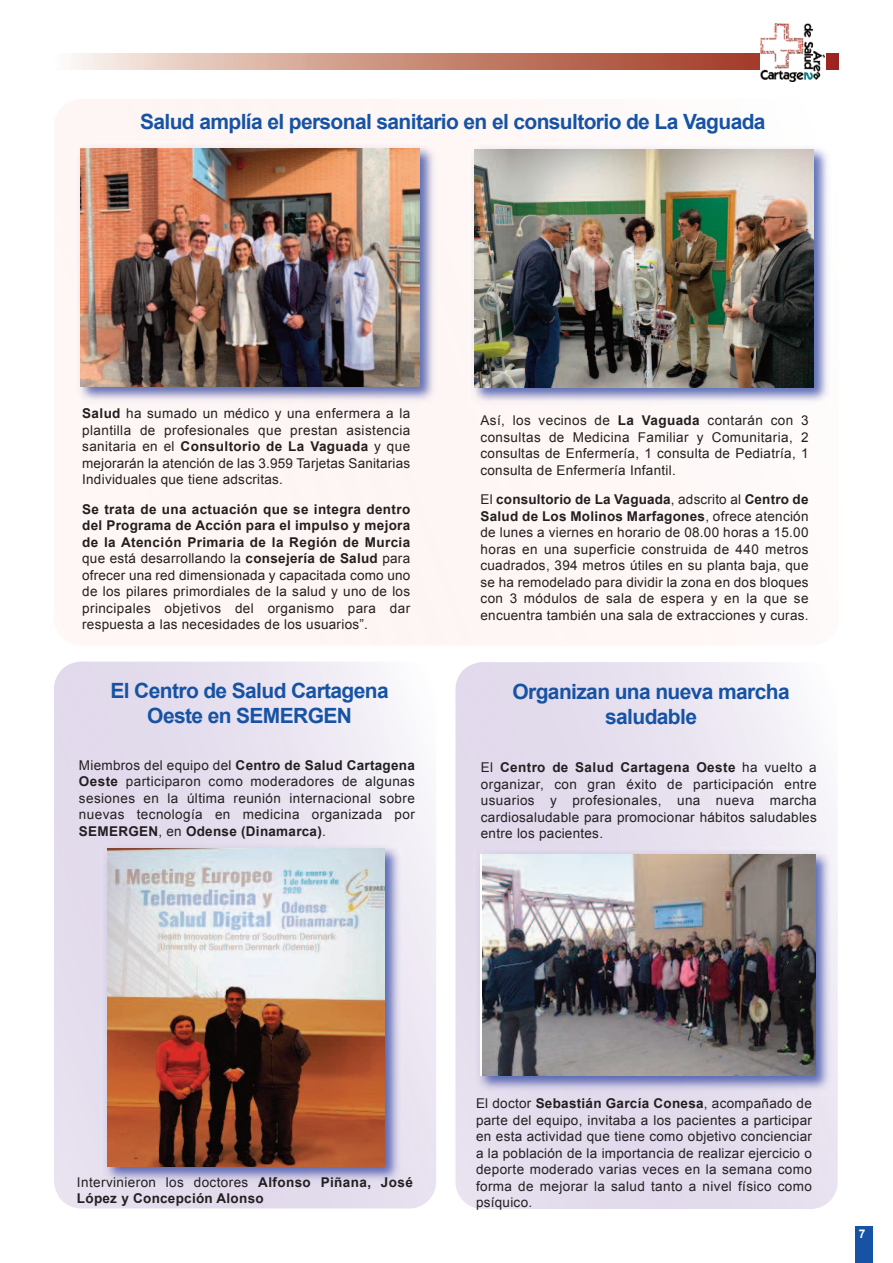
<style>
.page{position:relative;width:893px;height:1263px;background:#fff}
.page>*{position:absolute;margin:0;border:0;box-sizing:border-box;transform-origin:0 0}
.t1{font:700 21px/25.2px "Arial";letter-spacing:-.03em;color:#1753a4;text-align:center}
.t2{font:13.5px/16.5px "Arial";letter-spacing:.02em;color:#231f20;text-align:justify}
.t3{font:700 13.5px/16.5px "Arial";letter-spacing:.02em;color:#231f20}
.t4{font:700 12px "Arial";color:#fff}
.s1{font-weight:700}
.s2{font-weight:400}
</style>
<div class="page">
<img style="left:72px;top:54px;width:767px;height:16px">
<div style="left:855px;top:1226px;width:17px;height:37px;background:#1753a4"></div>
<div style="left:760px;top:23px;width:66px;height:61px;background:#fff"></div>
<img style="left:761px;top:23px;width:63px;height:59px">
<img style="left:101px;top:842px;width:303px;height:344px">
<img style="left:107px;top:849px;width:278px;height:317px">
<img style="left:74px;top:142px;width:365px;height:264px">
<img style="left:81px;top:149px;width:339px;height:237px">
<img style="left:473px;top:848px;width:362px;height:247px">
<img style="left:483px;top:855px;width:332px;height:221px">
<img style="left:468px;top:143px;width:364px;height:264px">
<img style="left:475px;top:149px;width:338px;height:238px">
<h1 class="t1" style="left:140px;top:109px;width:627px">Salud amplía el personal sanitario en el consultorio de La Vaguada</h1>
<p class="t2" style="left:82px;top:405px;width:330px"><span class="s1">Salud</span> ha sumado un médico y una enfermera a la plantilla de profesionales que prestan asistencia sanitaria en el <span class="s1">Consultorio de La Vaguada</span> y que mejorarán la atención de las 3.959 Tarjetas Sanitarias Individuales que tiene adscritas.</p>
<p class="t2" style="left:82px;top:501px;width:330px"><span class="s1">Se trata de una actuación que se integra dentro del Programa de Acción para el impulso y mejora de la Atención Primaria de la Región de Murcia </span>que está desarrollando la <span class="s1">consejería de Salud</span> para ofrecer una red dimensionada y capacitada como uno de los pilares primordiales de la salud y uno de los principales objetivos del organismo para dar respuesta a las necesidades de los usuarios”.</p>
<h1 class="t1" style="left:111px;top:678px;width:280px">El Centro de Salud Cartagena<br>Oeste en SEMERGEN</h1>
<p class="t2" style="left:79px;top:757px;width:337px">Miembros del equipo del <span class="s1">Centro de Salud Cartagena Oeste</span> participaron como moderadores de algunas sesiones en la última reunión internacional sobre nuevas tecnología en medicina organizada por <span class="s1">SEMERGEN</span>, en <span class="s1">Odense (Dinamarca)</span>.</p>
<p class="t2" style="left:480px;top:412px;width:330px">Así, los vecinos de <span class="s1">La Vaguada</span> contarán con 3 consultas de Medicina Familiar y Comunitaria, 2 consultas de Enfermería, 1 consulta de Pediatría, 1 consulta de Enfermería Infantil.</p>
<p class="t2" style="left:480px;top:491px;width:330px">El <span class="s1">consultorio de La Vaguada</span>, adscrito al <span class="s1">Centro de Salud de Los Molinos Marfagones</span>, ofrece atención de lunes a viernes en horario de 08.00 horas a 15.00 horas en una superficie construida de 440 metros cuadrados, 394 metros útiles en su planta baja, que se ha remodelado para dividir la zona en dos bloques con 3 módulos de sala de espera y en la que se encuentra también una sala de extracciones y curas.</p>
<h1 class="t1" style="left:512px;top:679px;width:279px">Organizan una nueva marcha saludable</h1>
<p class="t2" style="left:481px;top:759px;width:337px">El <span class="s1">Centro de Salud Cartagena Oeste</span> ha vuelto a organizar, con gran éxito de participación entre usuarios y profesionales, una nueva marcha cardiosaludable para promocionar hábitos saludables entre los pacientes.</p>
<p class="t3" style="left:77px;top:1174px;width:337px"><span class="s2">Intervinieron los doctores</span> Alfonso Piñana, José<br>López y Concepción Alonso</p>
<p class="t2" style="left:476px;top:1095px;width:337px">El doctor <span class="s1">Sebastián García Conesa</span>, acompañado de parte del equipo, invitaba a los pacientes a participar en esta actividad que tiene como objetivo concienciar a la población de la importancia de realizar ejercicio o deporte moderado varias veces en la semana como forma de mejorar la salud tanto a nivel físico como psíquico.</p>
<p class="t4" style="left:859px;top:1227px;width:8px">7</p>
</div>
